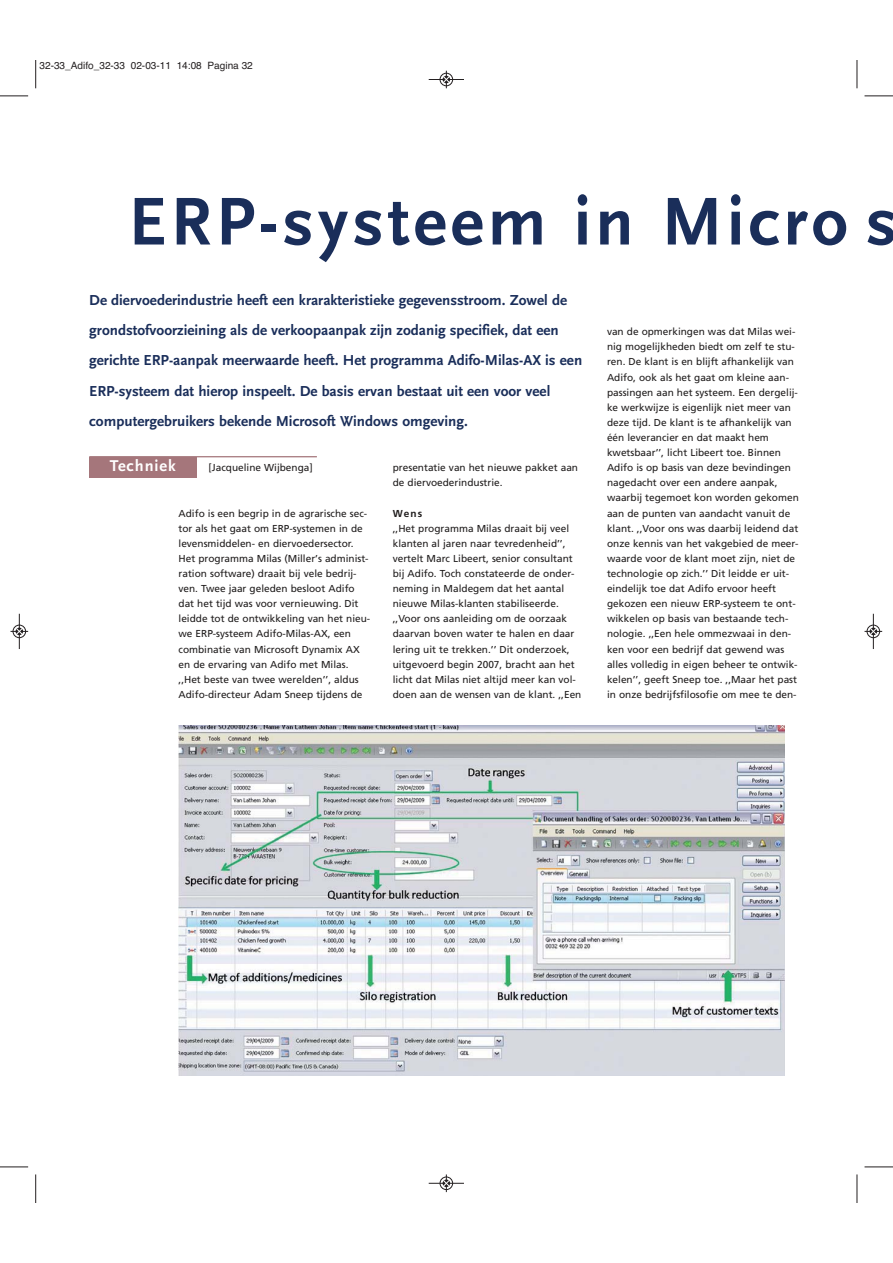
<style>
.page{position:relative;width:893px;height:1263px;background:#fff}
.page>*{position:absolute;margin:0;border:0;box-sizing:border-box;transform-origin:0 0}
.t1{font:700 70.5px "Scala Sans";letter-spacing:.055em;color:#1a2e5a}
.t2{font:700 16.35px "Scala Sans";letter-spacing:.055em;color:#fff}
.t3{font:700 15.15px/30.3px "Scala Sans";color:#1a2e5a}
.t4{font:10.05px/15.1px "Frutiger";color:#201d1d}
.t5{font:10.05px "Helvetica";color:#231f20}
.t6{font:700 10.05px "Frutiger";color:#201d1d}
</style>
<div class="page">
<div style="left:89px;top:457px;width:107px;height:20px;background:#a5767b"></div>
<hr style="left:89px;top:456px;width:228px;height:1px;background:#a5767b">
<img style="left:179px;top:726px;width:605px;height:350px">
<svg style="left:35px;top:60px;width:1px;height:28px"></svg>
<svg style="left:0;top:95px;width:28px;height:2px"></svg>
<svg style="left:856px;top:60px;width:2px;height:28px"></svg>
<svg style="left:864px;top:95px;width:29px;height:2px"></svg>
<svg style="left:35px;top:1174px;width:1px;height:29px"></svg>
<svg style="left:0;top:1167px;width:28px;height:1px"></svg>
<svg style="left:856px;top:1174px;width:2px;height:29px"></svg>
<svg style="left:864px;top:1167px;width:29px;height:1px"></svg>
<hr style="left:429px;top:79px;width:35px;height:1px;background:#231f20">
<div style="left:440px;top:73px;width:13px;height:13px;border:1px solid #231f20;border-radius:50%"></div>
<svg style="left:443px;top:71px;width:6px;height:17px"></svg>
<hr style="left:429px;top:1183px;width:35px;height:1px;background:#231f20">
<div style="left:440px;top:1177px;width:13px;height:13px;border:1px solid #231f20;border-radius:50%"></div>
<svg style="left:443px;top:1174px;width:6px;height:18px"></svg>
<hr style="left:19px;top:614px;width:1px;height:35px;background:#231f20">
<div style="left:13px;top:625px;width:13px;height:13px;border:1px solid #231f20;border-radius:50%"></div>
<svg style="left:11px;top:628px;width:17px;height:7px"></svg>
<div style="left:866px;top:625px;width:14px;height:13px;border:1px solid #fff;border-radius:50%"></div>
<hr style="left:873px;top:614px;width:1px;height:35px;background:#231f20">
<div style="left:867px;top:625px;width:13px;height:13px;border:1px solid #231f20;border-radius:50%"></div>
<svg style="left:864px;top:628px;width:18px;height:7px"></svg>
<p class="t5" style="left:39px;top:62px;width:215px">32-33_Adifo_32-33 02-03-11 14:08 Pagina 32</p>
<h1 class="t1" style="left:128px;top:194px;width:770px">ERP-systeem in Micro s</h1>
<p class="t3" style="left:89px;top:286px;width:494px">De diervoederindustrie heeft een krarakteristieke gegevensstroom. Zowel de grondstofvoorzieining als de verkoopaanpak zijn zodanig specifiek, dat een gerichte ERP-aanpak meerwaarde heeft. Het programma Adifo-Milas-AX is een ERP-systeem dat hierop inspeelt. De basis ervan bestaat uit een voor veel computergebruikers bekende Microsoft Windows omgeving.</p>
<h2 class="t2" style="left:110px;top:459px;width:67px">Techniek</h2>
<p class="t4" style="left:209px;top:461px;width:106px">[Jacqueline Wijbenga]</p>
<p class="t4" style="left:179px;top:506px;width:193px">Adifo is een begrip in de agrarische sec&shy;tor als het gaat om ERP-systemen in de levensmiddelen- en diervoedersector.<br>Het programma Milas (Miller’s administ&shy;ration software) draait bij vele bedrij&shy;ven. Twee jaar geleden besloot Adifo dat het tijd was voor vernieuwing. Dit leidde tot de ontwikkeling van het nieu&shy;we ERP-systeem Adifo-Milas-AX, een combinatie van Microsoft Dynamix AX en de ervaring van Adifo met Milas. ,,Het beste van twee werelden’’, aldus Adifo-directeur Adam Sneep tijdens de</p>
<p class="t4" style="left:393px;top:461px;width:187px">presentatie van het nieuwe pakket aan de diervoederindustrie.</p>
<p class="t6" style="left:393px;top:509px;width:31px">Wens</p>
<p class="t4" style="left:393px;top:521px;width:190px">,,Het programma Milas draait bij veel klanten al jaren naar tevredenheid’’, vertelt Marc Libeert, senior consultant bij Adifo. Toch constateerde de onder&shy;neming in Maldegem dat het aantal nieuwe Milas-klanten stabiliseerde. ,,Voor ons aanleiding om de oorzaak daarvan boven water te halen en daar lering uit te trekken.’’ Dit onderzoek, uitgevoerd begin 2007, bracht aan het licht dat Milas niet altijd meer kan vol&shy;doen aan de wensen van de klant. ,,Een</p>
<p class="t4" style="left:607px;top:325px;width:193px">van de opmerkingen was dat Milas wei&shy;nig mogelijkheden biedt om zelf te stu&shy;ren. De klant is en blijft afhankelijk van Adifo, ook als het gaat om kleine aan&shy;passingen aan het systeem. Een dergelij&shy;ke werkwijze is eigenlijk niet meer van deze tijd. De klant is te afhankelijk van één leverancier en dat maakt hem kwetsbaar’’, licht Libeert toe. Binnen Adifo is op basis van deze bevindingen nagedacht over een andere aanpak, waarbij tegemoet kon worden gekomen aan de punten van aandacht vanuit de klant. ,,Voor ons was daarbij leidend dat onze kennis van het vakgebied de meer&shy;waarde voor de klant moet zijn, niet de technologie op zich.’’ Dit leidde er uit&shy;eindelijk toe dat Adifo ervoor heeft gekozen een nieuw ERP-systeem te ont&shy;wikkelen op basis van bestaande tech&shy;nologie. ,,Een hele ommezwaai in den&shy;ken voor een bedrijf dat gewend was alles volledig in eigen beheer te ontwik&shy;kelen’’, geeft Sneep toe. ,,Maar het past in onze bedrijfsfilosofie om mee te den-</p>
</div>
